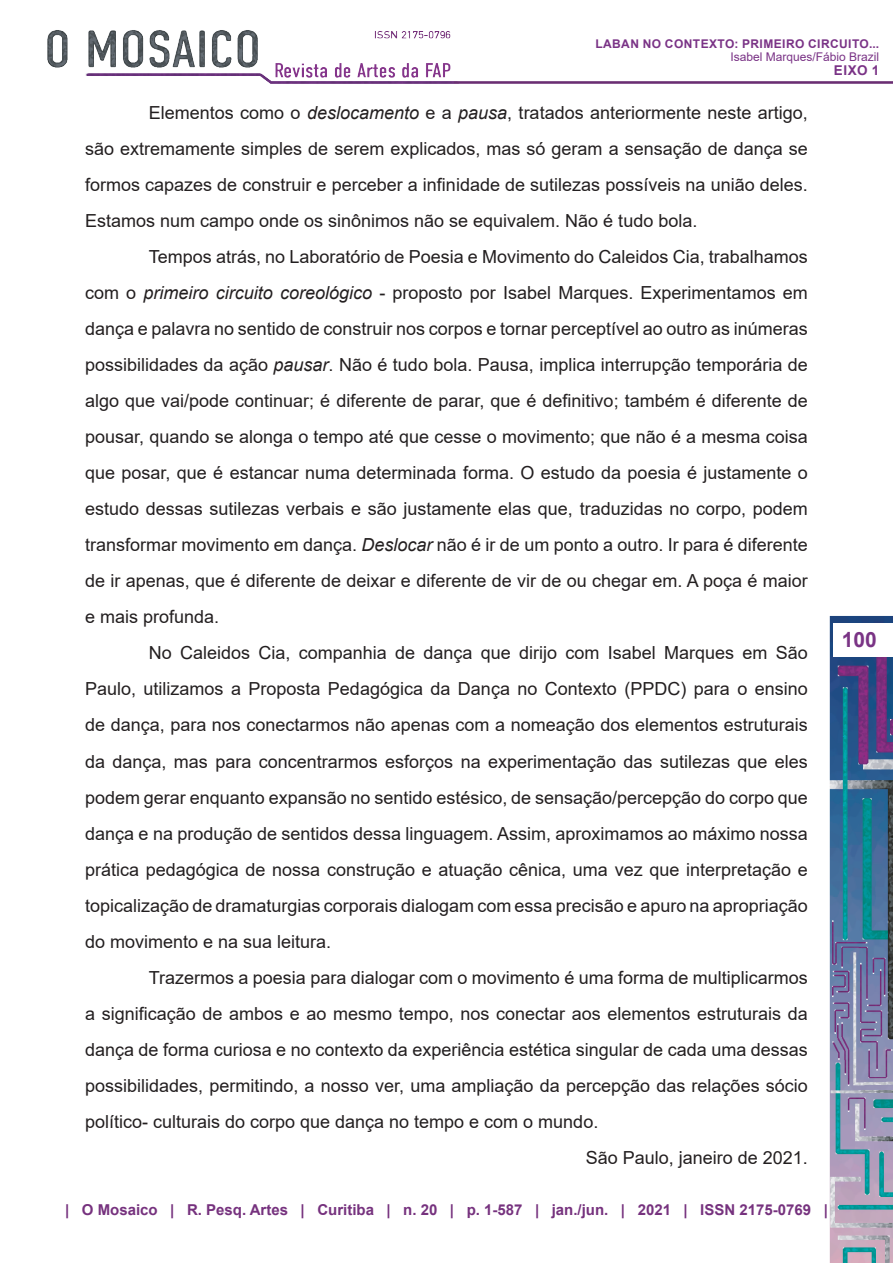
<style>
.page{position:relative;width:893px;height:1263px;background:#fff}
.page>*{position:absolute;margin:0;border:0;box-sizing:border-box;transform-origin:0 0}
.t1{font:700 21px "Arial";color:#7a3485}
.Corpo{font:18px/36px "Arial";color:#231f20;text-align:justify}
.t2{font:700 15px "Arial";color:#76327e}
.t3{font:700 13.5px "Arial";color:#7a3386}
.t4{font:700 12px "Arial";letter-spacing:.035em;color:#7a3386}
.t5{font:12px "Arial";color:#7a3386}
.s1{font-style:italic}
</style>
<div class="page">
<img style="left:47px;top:30px;width:846px;height:1233px">
<div style="left:833px;top:623px;width:60px;height:34px;background:#fff"></div>
<p class="t4" style="left:595px;top:35px;width:285px">LABAN NO CONTEXTO: PRIMEIRO CIRCUITO...</p>
<p class="t5" style="left:730px;top:49px;width:150px">Isabel Marques/Fábio Brazil</p>
<p class="t3" style="left:834px;top:60px;width:19px">Eixo</p>
<p class="t3" style="left:872px;top:60px;width:9px">1</p>
<p class="Corpo" style="left:85px;top:95px;width:724px;text-indent:64px">Elementos como o <span class="s1">deslocamento</span> e a <span class="s1">pausa</span>, tratados anteriormente neste artigo, são extremamente simples de serem explicados, mas só geram a sensação de dança se formos capazes de construir e perceber a infinidade de sutilezas possíveis na união deles.<br>Estamos num campo onde os sinônimos não se equivalem. Não é tudo bola.</p>
<p class="Corpo" style="left:85px;top:239px;width:724px;text-indent:64px">Tempos atrás, no Laboratório de Poesia e Movimento do Caleidos Cia, trabalhamos com o <span class="s1">primeiro circuito coreológico</span> - proposto por Isabel Marques. Experimentamos em dança e palavra no sentido de construir nos corpos e tornar perceptível ao outro as inúmeras possibilidades da ação <span class="s1">pausar</span>. Não é tudo bola. Pausa, implica interrupção temporária de algo que vai/pode continuar; é diferente de parar, que é definitivo; também é diferente de pousar, quando se alonga o tempo até que cesse o movimento; que não é a mesma coisa que posar, que é estancar numa determinada forma. O estudo da poesia é justamente o estudo dessas sutilezas verbais e são justamente elas que, traduzidas no corpo, podem transformar movimento em dança. <span class="s1">Deslocar</span> não é ir de um ponto a outro. Ir para é diferente de ir apenas, que é diferente de deixar e diferente de vir de ou chegar em. A poça é maior e mais profunda.</p>
<p class="Corpo" style="left:85px;top:635px;width:724px;text-indent:64px">No Caleidos Cia, companhia de dança que dirijo com Isabel Marques em São Paulo, utilizamos a Proposta Pedagógica da Dança no Contexto (PPDC) para o ensino de dança, para nos conectarmos não apenas com a nomeação dos elementos estruturais da dança, mas para concentrarmos esforços na experimentação das sutilezas que eles podem gerar enquanto expansão no sentido estésico, de sensação/percepção do corpo que dança e na produção de sentidos dessa linguagem. Assim, aproximamos ao máximo nossa prática pedagógica de nossa construção e atuação cênica, uma vez que interpretação e topicalização de dramaturgias corporais dialogam com essa precisão e apuro na apropriação do movimento e na sua leitura.</p>
<p class="Corpo" style="left:85px;top:959px;width:724px;text-indent:64px">Trazermos a poesia para dialogar com o movimento é uma forma de multiplicarmos a significação de ambos e ao mesmo tempo, nos conectar aos elementos estruturais da dança de forma curiosa e no contexto da experiência estética singular de cada uma dessas possibilidades, permitindo, a nosso ver, uma ampliação da percepção das relações sócio político- culturais do corpo que dança no tempo e com o mundo.</p>
<p class="Corpo" style="left:586px;top:1139px;width:224px">São Paulo, janeiro de 2021.</p>
<p class="t1" style="left:842px;top:625px;width:37px">100</p>
<p class="t2" style="left:65px;top:1199px;width:764px">| O Mosaico | R. Pesq. Artes | Curitiba | n. 20 | p. 1-587 | jan./jun. | 2021 | ISSN 2175-0769 |</p>
</div>
